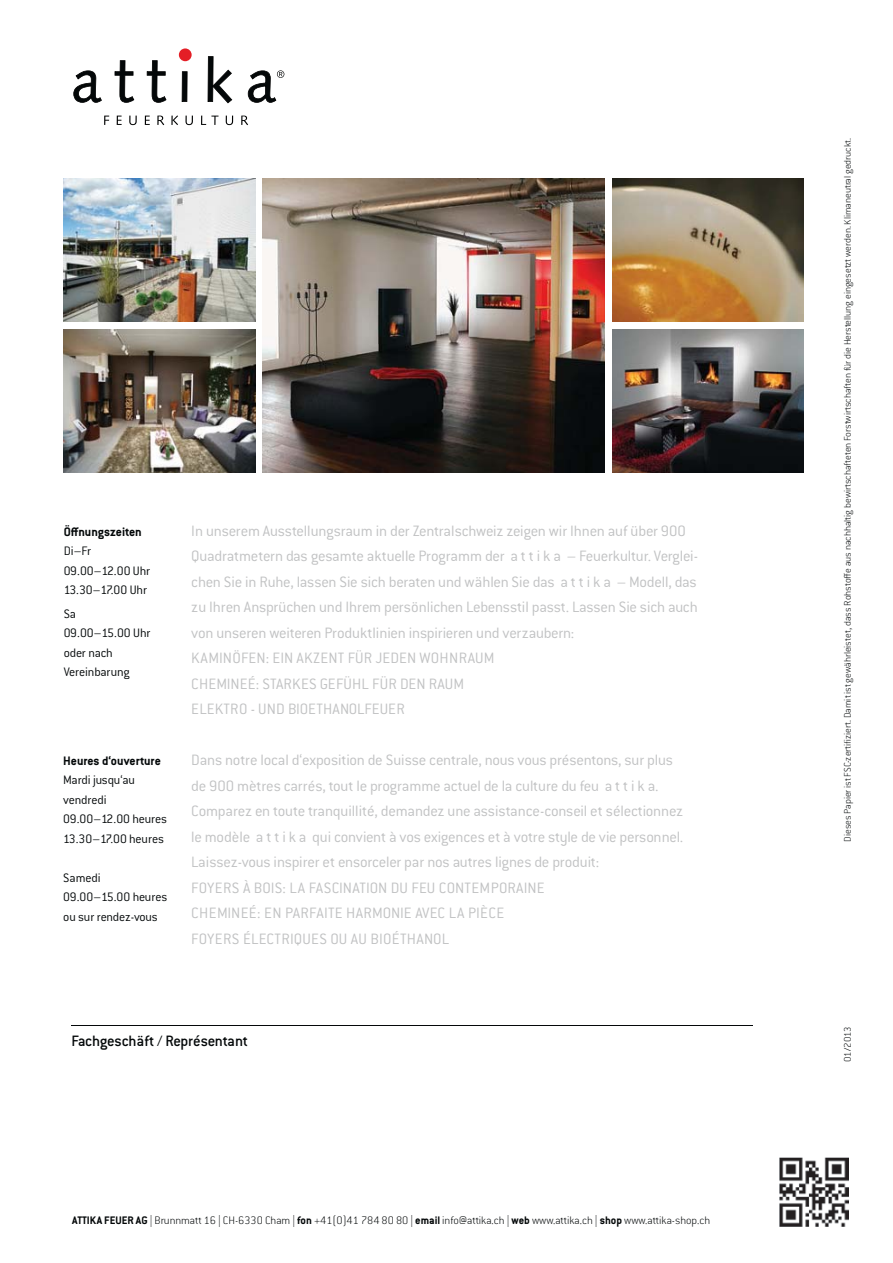
<style>
.page{position:relative;width:893px;height:1263px;background:#fff}
.page>*{position:absolute;margin:0;border:0;box-sizing:border-box;transform-origin:0 0}
.t1{font:300 16.5px/25.5px "Conduit ITC Std";letter-spacing:-.01em;color:#c1c2c3}
.t2{font:500 16.5px "Conduit ITC Std";letter-spacing:-.015em;color:#040809}
.t3{font:300 13.5px/19.5px "Conduit ITC Std";letter-spacing:-.01em;color:#040809}
.t4{font:700 13.5px "Conduit ITC Std";color:#040809}
.t5{font:200 12px "Conduit ITC Std";color:#040809}
.t6{font:200 10.5px "Conduit ITC Std";color:#040809}
.s1{font-weight:700}
</style>
<div class="page">
<svg style="left:104px;top:116px;width:5px;height:9px"></svg>
<svg style="left:117px;top:116px;width:5px;height:9px"></svg>
<svg style="left:129px;top:116px;width:8px;height:9px"></svg>
<svg style="left:145px;top:116px;width:5px;height:9px"></svg>
<svg style="left:157px;top:116px;width:7px;height:9px"></svg>
<svg style="left:171px;top:115px;width:7px;height:10px"></svg>
<svg style="left:185px;top:116px;width:8px;height:9px"></svg>
<svg style="left:201px;top:116px;width:17px;height:9px"></svg>
<svg style="left:226px;top:116px;width:7px;height:9px"></svg>
<svg style="left:241px;top:116px;width:7px;height:9px"></svg>
<svg style="left:73px;top:70px;width:29px;height:33px"></svg>
<svg style="left:115px;top:60px;width:19px;height:43px"></svg>
<svg style="left:147px;top:60px;width:19px;height:43px"></svg>
<svg style="left:182px;top:71px;width:6px;height:31px"></svg>
<svg style="left:208px;top:56px;width:24px;height:47px"></svg>
<div style="left:179px;top:48px;width:13px;height:13px;background:#e41e26;border-radius:50%"></div>
<svg style="left:248px;top:70px;width:36px;height:33px"></svg>
<img style="left:263px;top:179px;width:341px;height:293px">
<img style="left:612px;top:329px;width:191px;height:143px">
<img style="left:779px;top:1158px;width:69px;height:69px">
<hr style="left:71px;top:1026px;width:681px;height:1px;background:#040809">
<img style="left:612px;top:179px;width:191px;height:143px">
<img style="left:64px;top:329px;width:191px;height:143px">
<img style="left:64px;top:179px;width:191px;height:143px">
<p class="t4" style="left:64px;top:527px;width:80px">Öffnungszeiten</p>
<p class="t3" style="left:64px;top:543px;width:88px">Di–Fr<br>09.00–12.00 Uhr<br>13.30–17.00 Uhr</p>
<p class="t3" style="left:64px;top:605px;width:88px">Sa<br>09.00–15.00 Uhr oder nach<br>Vereinbarung</p>
<p class="t4" style="left:63px;top:756px;width:99px">Heures d‘ouverture</p>
<p class="t3" style="left:63px;top:772px;width:105px">Mardi jusqu‘au vendredi<br>09.00–12.00 heures<br>13.30–17.00 heures</p>
<p class="t3" style="left:63px;top:869px;width:106px">Samedi<br>09.00–15.00 heures ou sur rendez-vous</p>
<p class="t1" style="left:191px;top:519px;width:508px">In unserem Ausstellungsraum in der Zentralschweiz zeigen wir Ihnen auf über 900<br>Quadratmetern das gesamte aktuelle Programm der a t t i k a – Feuerkultur. Verglei&shy;chen Sie in Ruhe, lassen Sie sich beraten und wählen Sie das a t t i k a – Modell, das zu Ihren Ansprüchen und Ihrem persönlichen Lebensstil passt. Lassen Sie sich auch von unseren weiteren Produktlinien inspirieren und verzaubern:<br>KAMINÖFEN: EIN AKZENT FÜR JEDEN WOHNRAUM<br>CHEMINEÉ: STARKES GEFÜHL FÜR DEN RAUM<br>ELEKTRO - UND BIOETHANOLFEUER</p>
<p class="t1" style="left:191px;top:749px;width:493px">Dans notre local d‘exposition de Suisse centrale, nous vous présentons, sur plus de 900 mètres carrés, tout le programme actuel de la culture du feu a t t i k a.<br>Comparez en toute tranquillité, demandez une assistance-conseil et sélectionnez le modèle a t t i k a qui convient à vos exigences et à votre style de vie personnel.<br>Laissez-vous inspirer et ensorceler par nos autres lignes de produit:<br>FOYERS À BOIS: LA FASCINATION DU FEU CONTEMPORAINE<br>CHEMINEÉ: EN PARFAITE HARMONIE AVEC LA PIÈCE<br>FOYERS ÉLECTRIQUES OU AU BIOÉTHANOL</p>
<p class="t2" style="left:71px;top:1030px;width:178px">Fachgeschäft / Représentant</p>
<p class="t5" style="left:72px;top:1216px;width:639px"><span class="s1">ATTIKA FEUER AG</span> | Brunnmatt 16 | CH-6330 Cham | <span class="s1">fon</span> +41(0)41 784 80 80 | <span class="s1">email</span> info@attika.ch | <span class="s1">web</span> www.attika.ch | <span class="s1">shop</span> www.attika-shop.ch</p>
<p class="t6" style="left:844px;top:842px;width:705px;rotate:-90deg">Dieses Papier ist FSC-zertifiziert. Damit ist gewährleistet, dass Rohstoffe aus nachhaltig bewirtschafteten Forstwirtschaften für die Herstellung eingesetzt werden. Klimaneutral gedruckt.</p>
<p class="t6" style="left:844px;top:1062px;width:37px;rotate:-90deg">01/2013</p>
</div>
